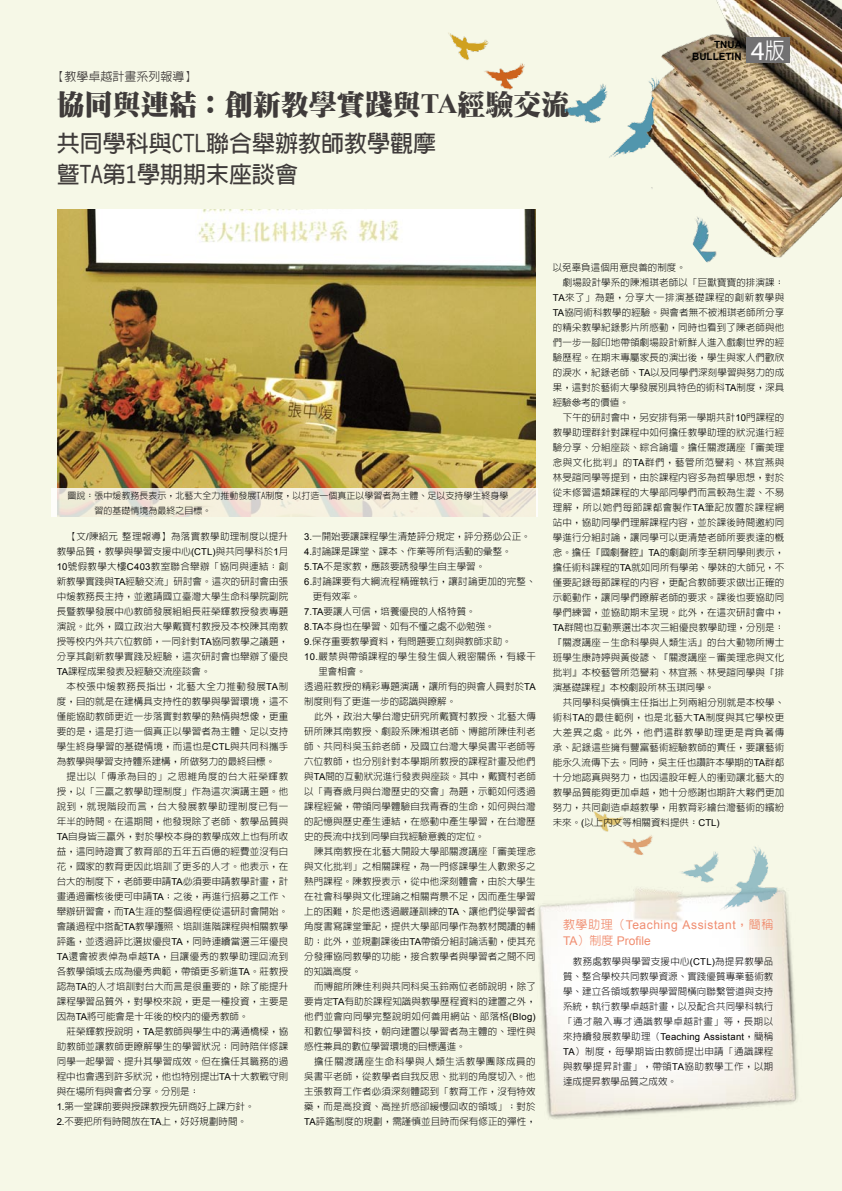
<style>
.page{position:relative;width:842px;height:1191px;background:#f6f8e7}
.page>*{position:absolute;margin:0;border:0;box-sizing:border-box;transform-origin:0 0}
.t1{font:900 28px "AR Ming B5";color:#3f3b3a}
.t2{font:27px "Myriad Pro";color:#fff}
.t3{font:700 23px/30.8px "AR Hei B5";color:#3f3b3a}
.t4{font:12px/16px "Arial";letter-spacing:.045em;color:#f08d70}
.t5{font:500 12px "AR Hei B5";color:#3f3b3a}
.t6{font:700 10px/12px "Arial";color:#000;text-align:right}
.t7{font:300 9.5px/15px "AR Hei B5";letter-spacing:.015em;color:#000;text-align:justify}
.t8{font:300 9.5px "AR Hei B5";letter-spacing:.05em;color:#000}
.t9{font:300 9.5px "AR Hei B5";letter-spacing:.04em;color:#000}
.t10{font:9.5px "Arial";letter-spacing:.025em;color:#000}
.t11{font:300 9.5px "AR Hei B5";letter-spacing:.06em;color:#000}
.t12{font:300 9.5px "AR Hei B5";letter-spacing:.065em;color:#000}
.t13{font:300 9px/15px "AR Hei B5";color:#000}
.s1{font-family:"Times New Roman";font-weight:700}
.s2{font-family:"AR Hei B5";font-weight:500;font-size:22.4px}
.s3{font-family:"Arial";font-weight:400}
.s4{font-family:"AR Hei B5";font-weight:500}
.s5{font-family:"AR Hei B5";font-weight:300}
</style>
<div class="page">
<img style="left:538px;top:889px;width:260px;height:230px">
<img style="left:448px;top:32px;width:143px;height:91px">
<img style="left:573px;top:811px;width:207px;height:111px">
<img style="left:591px;top:0;width:251px;height:263px">
<img style="left:58px;top:210px;width:478px;height:278px">
<div style="left:747px;top:37px;width:43px;height:26px;background:#727172"></div>
<svg style="left:51px;top:488px;width:486px;height:28px;fill:#f3eedb"></svg>
<p class="t5" style="left:52px;top:70px;width:146px">【教學卓越計畫系列報導】</p>
<h1 class="t1" style="left:57px;top:90px;width:514px">協同與連結：創新教學實踐與<span class="s1">TA</span>經驗交流</h1>
<h3 class="t3" style="left:57px;top:128px;width:381px">共同學科與CTL聯合舉辦教師教學觀摩暨TA第1學期期末座談會</h3>
<p class="t6" style="left:692px;top:39px;width:51px">TNUA<br>BULLETIN</p>
<h2 class="t2" style="left:751px;top:34px;width:35px">4<span class="s2">版</span></h2>
<p class="t13" style="left:95px;top:487px;width:415px;text-indent:-27px">圖說：張中煖教務長表示，北藝大全力推動發展TA制度，以打造一個真正以學習者為主體、足以支持學生終身學習的基礎情境為最終之目標。</p>
<p class="t7" style="left:57px;top:529px;width:233px;text-indent:10px">【文<span class="s3">/</span>陳紹元整理報導】為落實教學助理制度以提升教學品質，教學與學習支援中心<span class="s3">(CTL)</span>與共同學科於<span class="s3">1</span>月<span class="s3">10</span>號假教學大樓<span class="s3">C403</span>教室聯合舉辦「協同與連結：創新教學實踐與<span class="s3">TA</span>經驗交流」研討會。這次的研討會由張中煖教務長主持，並邀請國立臺灣大學生命科學院副院長暨教學發展中心教師發展組組長莊榮輝教授發表專題演說。此外，國立政治大學戴寶村教授及本校陳其南教授等校內外共六位教師，一同針對<span class="s3">TA</span>協同教學之議題，分享其創新教學實踐及經驗，這次研討會也舉辦了優良<span class="s3">TA</span>課程成果發表及經驗交流座談會。</p>
<p class="t7" style="left:57px;top:679px;width:233px;text-indent:10px">本校張中煖教務長指出，北藝大全力推動發展<span class="s3">TA</span>制度，目的就是在建構具支持性的教學與學習環境，這不僅能協助教師更近一步落實對教學的熱情與想像，更重要的是，這是打造一個真正以學習者為主體、足以支持學生終身學習的基礎情境，而這也是<span class="s3">CTL</span>與共同科攜手為教學與學習支持體系建構，所做努力的最終目標。</p>
<p class="t7" style="left:57px;top:769px;width:233px;text-indent:10px">提出以「傳承為目的」之思維角度的台大莊榮輝教授，以「三贏之教學助理制度」作為這次演講主題。他說到，就現階段而言，台大發展教學助理制度已有一年半的時間。在這期間，他發現除了老師、教學品質與<span class="s3">TA</span>自身皆三贏外，對於學校本身的教學成效上也有所收益，這同時證實了教育部的五年五百億的經費並沒有白花，國家的教育更因此培訓了更多的人才。他表示，在台大的制度下，老師要申請<span class="s3">TA</span>必須要申請教學計畫，計畫通過審核後便可申請<span class="s3">TA</span>；之後，再進行招募之工作、舉辦研習會，而<span class="s3">TA</span>生涯的整個過程便從這研討會開始。會議過程中搭配<span class="s3">TA</span>教學護照、培訓進階課程與相關教學評鑑，並透過評比選拔優良<span class="s3">TA</span>，同時連續當選三年優良<span class="s3">TA</span>還會被表倬為卓越<span class="s3">TA</span>，且讓優秀的教學助理回流到各教學領域去成為優秀典範，帶領更多新進<span class="s3">TA</span>。莊教授認為<span class="s3">TA</span>的人才培訓對台大而言是很重要的，除了能提升課程學習品質外，對學校來說，更是一種投資，主要是因為<span class="s3">TA</span>將可能會是十年後的校內的優秀教師。</p>
<p class="t7" style="left:57px;top:1024px;width:233px;text-align:left;text-indent:10px">莊榮輝教授說明，<span class="s3">TA</span>是教師與學生中的溝通橋樑，協助教師並讓教師更瞭解學生的學習狀況；同時陪伴修課同學一起學習、提升其學習成效。但在擔任其職務的過程中也會遇到許多狀況，他也特別提出<span class="s3">TA</span>十大教戰守則與在場所有與會者分享。分別是：<br><span class="s3">1.</span>第一堂課前要與授課教授先研商好上課方針。<br><span class="s3">2.</span>不要把所有時間放在<span class="s3">TA</span>上，好好規劃時間。</p>
<p class="t7" style="left:304px;top:529px;width:228px"><span class="s3">3.</span>一開始要讓課程學生清楚評分規定，評分務必公正。</p>
<p class="t7" style="left:304px;top:544px;width:209px"><span class="s3">4.</span>討論課是課堂、課本、作業等所有活動的彙整。</p>
<p class="t7" style="left:304px;top:559px;width:182px"><span class="s3">5.TA</span>不是家教，應該要誘發學生自主學習。</p>
<p class="t7" style="left:304px;top:574px;width:233px"><span class="s3">6.</span>討論課要有大綱流程精確執行，讓討論更加的完整、</p>
<p class="t7" style="left:313px;top:589px;width:49px">更有效率。</p>
<p class="t7" style="left:304px;top:604px;width:173px"><span class="s3">7.TA</span>要讓人可信，培養優良的人格特質。</p>
<p class="t7" style="left:304px;top:619px;width:192px"><span class="s3">8.TA</span>本身也在學習、如有不懂之處不必勉強。</p>
<p class="t7" style="left:304px;top:634px;width:209px"><span class="s3">9.</span>保存重要教學資料，有問題要立刻與教師求助。</p>
<p class="t9" style="left:304px;top:652px;width:233px"><span class="s3">10.</span>嚴禁與帶領課程的學生發生個人親密關係，有緣千</p>
<p class="t7" style="left:318px;top:664px;width:49px">里會相會。</p>
<p class="t7" style="left:304px;top:679px;width:233px">透過莊教授的精彩專題演講，讓所有的與會人員對於<span class="s3">TA</span></p>
<p class="t7" style="left:304px;top:694px;width:153px">制度則有了更進一步的認識與瞭解。</p>
<p class="t7" style="left:314px;top:709px;width:223px">此外，政治大學台灣史研究所戴寶村教授、北藝大傳</p>
<p class="t7" style="left:304px;top:724px;width:233px">研所陳其南教授、劇設系陳湘琪老師、博館所陳佳利老</p>
<p class="t7" style="left:304px;top:739px;width:233px">師、共同科吳玉鈴老師，及國立台灣大學吳書平老師等</p>
<p class="t7" style="left:304px;top:754px;width:233px">六位教師，也分別針對本學期所教授的課程計畫及他們</p>
<p class="t7" style="left:304px;top:769px;width:233px">與<span class="s3">TA</span>間的互動狀況進行發表與座談。其中，戴寶村老師</p>
<p class="t7" style="left:304px;top:784px;width:233px">以「青春歲月與台灣歷史的交會」為題，示範如何透過</p>
<p class="t7" style="left:304px;top:799px;width:233px">課程經營，帶領同學體驗自我青春的生命，如何與台灣</p>
<p class="t7" style="left:304px;top:814px;width:233px">的記憶與歷史產生連結，在感動中產生學習，在台灣歷</p>
<p class="t7" style="left:304px;top:829px;width:182px">史的長流中找到同學自我經驗意義的定位。</p>
<p class="t7" style="left:314px;top:844px;width:223px">陳其南教授在北藝大開設大學部關渡講座「審美理念</p>
<p class="t7" style="left:304px;top:859px;width:233px">與文化批判」之相關課程，為一門修課學生人數眾多之</p>
<p class="t7" style="left:304px;top:874px;width:233px">熱門課程。陳教授表示，從中他深刻體會，由於大學生</p>
<p class="t7" style="left:304px;top:889px;width:233px">在社會科學與文化理論之相關背景不足，因而產生學習</p>
<p class="t7" style="left:304px;top:904px;width:233px">上的困難，於是他透過嚴謹訓練的<span class="s3">TA</span>、讓他們從學習者</p>
<p class="t7" style="left:304px;top:919px;width:233px">角度書寫課堂筆記，提供大學部同學作為教材閱讀的輔</p>
<p class="t7" style="left:304px;top:934px;width:233px">助；此外，並規劃課後由<span class="s3">TA</span>帶領分組討論活動，使其充</p>
<p class="t7" style="left:304px;top:949px;width:233px">分發揮協同教學的功能，接合教學者與學習者之間不同</p>
<p class="t7" style="left:304px;top:964px;width:58px">的知識高度。</p>
<p class="t7" style="left:314px;top:979px;width:223px">而博館所陳佳利與共同科吳玉鈴兩位老師說明，除了</p>
<p class="t7" style="left:304px;top:994px;width:233px">要肯定<span class="s3">TA</span>有助於課程知識與教學歷程資料的建置之外，</p>
<p class="t7" style="left:304px;top:1009px;width:233px">他們並會向同學完整說明如何善用網站、部落格<span class="s3">(Blog)</span></p>
<p class="t7" style="left:304px;top:1024px;width:233px">和數位學習科技，朝向建置以學習者為主體的、理性與</p>
<p class="t7" style="left:304px;top:1039px;width:163px">感性兼具的數位學習環境的目標邁進。</p>
<p class="t12" style="left:314px;top:1057px;width:223px">擔任關渡講座生命科學與人類生活教學團隊成員的</p>
<p class="t7" style="left:304px;top:1069px;width:233px">吳書平老師，從教學者自我反思、批判的角度切入。他</p>
<p class="t7" style="left:304px;top:1084px;width:233px">主張教育工作者必須深刻體認到「教育工作，沒有特效</p>
<p class="t7" style="left:304px;top:1099px;width:233px">藥，而是高投資、高挫折感卻緩慢回收的領域」；對於</p>
<p class="t7" style="left:304px;top:1114px;width:233px"><span class="s3">TA</span>評鑑制度的規劃，需謹慎並且時而保有修正的彈性，</p>
<p class="t7" style="left:553px;top:260px;width:134px">以免辜負這個用意良善的制度。</p>
<p class="t7" style="left:563px;top:275px;width:223px">劇場設計學系的陳湘琪老師以「巨獸寶寶的排演課：</p>
<p class="t8" style="left:553px;top:292px;width:233px"><span class="s3">TA</span>來了」為題，分享大一排演基礎課程的創新教學與</p>
<p class="t7" style="left:553px;top:305px;width:233px"><span class="s3">TA</span>協同術科教學的經驗。與會者無不被湘琪老師所分享</p>
<p class="t7" style="left:553px;top:320px;width:233px">的精采教學紀錄影片所感動，同時也看到了陳老師與他</p>
<p class="t7" style="left:553px;top:335px;width:233px">們一步一腳印地帶領劇場設計新鮮人進入戲劇世界的經</p>
<p class="t7" style="left:553px;top:350px;width:233px">驗歷程。在期末專屬家長的演出後，學生與家人們歡欣</p>
<p class="t7" style="left:553px;top:365px;width:233px">的淚水，紀錄老師、<span class="s3">TA</span>以及同學們深刻學習與努力的成</p>
<p class="t7" style="left:553px;top:380px;width:233px">果，這對於藝術大學發展別具特色的術科<span class="s3">TA</span>制度，深具</p>
<p class="t7" style="left:553px;top:395px;width:77px">經驗參考的價值。</p>
<p class="t7" style="left:563px;top:410px;width:223px">下午的研討會中，另安排有第一學期共計<span class="s3">10</span>門課程的</p>
<p class="t7" style="left:553px;top:425px;width:233px">教學助理群針對課程中如何擔任教學助理的狀況進行經</p>
<p class="t7" style="left:553px;top:440px;width:233px">驗分享、分組座談、綜合論壇。擔任關渡講座『審美理</p>
<p class="t8" style="left:553px;top:457px;width:233px">念與文化批判』的<span class="s3">TA</span>群們，藝管所范譽莉、林宜燕與</p>
<p class="t7" style="left:553px;top:470px;width:233px">林旻諠同學等提到，由於課程內容多為哲學思想，對於</p>
<p class="t7" style="left:553px;top:485px;width:233px">從未修習這類課程的大學部同學們而言較為生澀、不易</p>
<p class="t8" style="left:553px;top:502px;width:233px">理解，所以她們每節課都會製作<span class="s3">TA</span>筆記放置於課程網</p>
<p class="t7" style="left:553px;top:515px;width:233px">站中，協助同學們理解課程內容，並於課後時間邀約同</p>
<p class="t7" style="left:553px;top:530px;width:233px">學進行分組討論，讓同學可以更清楚老師所要表達的概</p>
<p class="t7" style="left:553px;top:545px;width:233px">念。擔任『國劇聲腔』<span class="s3">TA</span>的劇創所李至耕同學則表示，</p>
<p class="t7" style="left:553px;top:560px;width:233px">擔任術科課程的<span class="s3">TA</span>就如同所有學弟、學妹的大師兄，不</p>
<p class="t7" style="left:553px;top:575px;width:233px">僅要記錄每節課程的內容，更配合教師要求做出正確的</p>
<p class="t7" style="left:553px;top:590px;width:233px">示範動作，讓同學們瞭解老師的要求。課後也要協助同</p>
<p class="t7" style="left:553px;top:605px;width:233px">學們練習，並協助期末呈現。此外，在這次研討會中，</p>
<p class="t7" style="left:553px;top:620px;width:233px"><span class="s3">TA</span>群間也互動票選出本次三組優良教學助理，分別是：</p>
<p class="t7" style="left:553px;top:635px;width:233px">『關渡講座－生命科學與人類生活』的台大動物所博士</p>
<p class="t7" style="left:553px;top:650px;width:233px">班學生康詩婷與黃俊諺、『關渡講座－審美理念與文化</p>
<p class="t7" style="left:553px;top:665px;width:233px">批判』本校藝管所范譽莉、林宜燕、林旻諠同學與『排</p>
<p class="t7" style="left:553px;top:680px;width:163px">演基礎課程』本校劇設所林玉琪同學。</p>
<p class="t7" style="left:563px;top:695px;width:223px">共同學科吳慎慎主任指出上列兩組分別就是本校學、</p>
<p class="t9" style="left:553px;top:712px;width:233px">術科<span class="s3">TA</span>的最佳範例，也是北藝大<span class="s3">TA</span>制度與其它學校更</p>
<p class="t11" style="left:553px;top:727px;width:233px">大差異之處。此外，他們這群教學助理更是背負著傳</p>
<p class="t7" style="left:553px;top:740px;width:233px">承、記錄這些擁有豐富藝術經驗教師的責任，要讓藝術</p>
<p class="t7" style="left:553px;top:755px;width:233px">能永久流傳下去。同時，吳主任也讚許本學期的<span class="s3">TA</span>群都</p>
<p class="t7" style="left:553px;top:770px;width:233px">十分地認真與努力，也因這股年輕人的衝勁讓北藝大的</p>
<p class="t7" style="left:553px;top:785px;width:233px">教學品質能夠更加卓越，她十分感謝也期許大夥們更加</p>
<p class="t7" style="left:553px;top:800px;width:233px">努力，共同創造卓越教學，用教育彩繪台灣藝術的繽紛</p>
<p class="t7" style="left:553px;top:815px;width:168px">未來。<span class="s3">(</span>以上內文等相關資料提供：<span class="s3">CTL)</span></p>
<p class="t4" style="left:563px;top:917px;width:212px"><span class="s4">教學助理（</span>Teaching Assistant<span class="s4">，簡稱<br></span>TA<span class="s4">）制度</span> Profile</p>
<p class="t7" style="left:563px;top:953px;width:212px;text-indent:10px">教務處教學與學習支援中心<span class="s3">(CTL)</span>為提昇教學品質、整合學校共同教學資源、實踐優質專業藝術教學、建立各領域教學與學習間橫向聯繫管道與支持系統，執行教學卓越計畫，以及配合共同學科執行「通才融入專才通識教學卓越計畫」等，長期以</p>
<p class="t10" style="left:563px;top:1030px;width:212px"><span class="s5">來持續發展教學助理（</span>Teaching Assistant<span class="s5">，簡稱</span></p>
<p class="t7" style="left:563px;top:1043px;width:212px"><span class="s3">TA</span>）制度，每學期皆由教師提出申請「通識課程與教學提昇計畫」，帶領<span class="s3">TA</span>協助教學工作，以期達成提昇教學品質之成效。</p>
</div>
